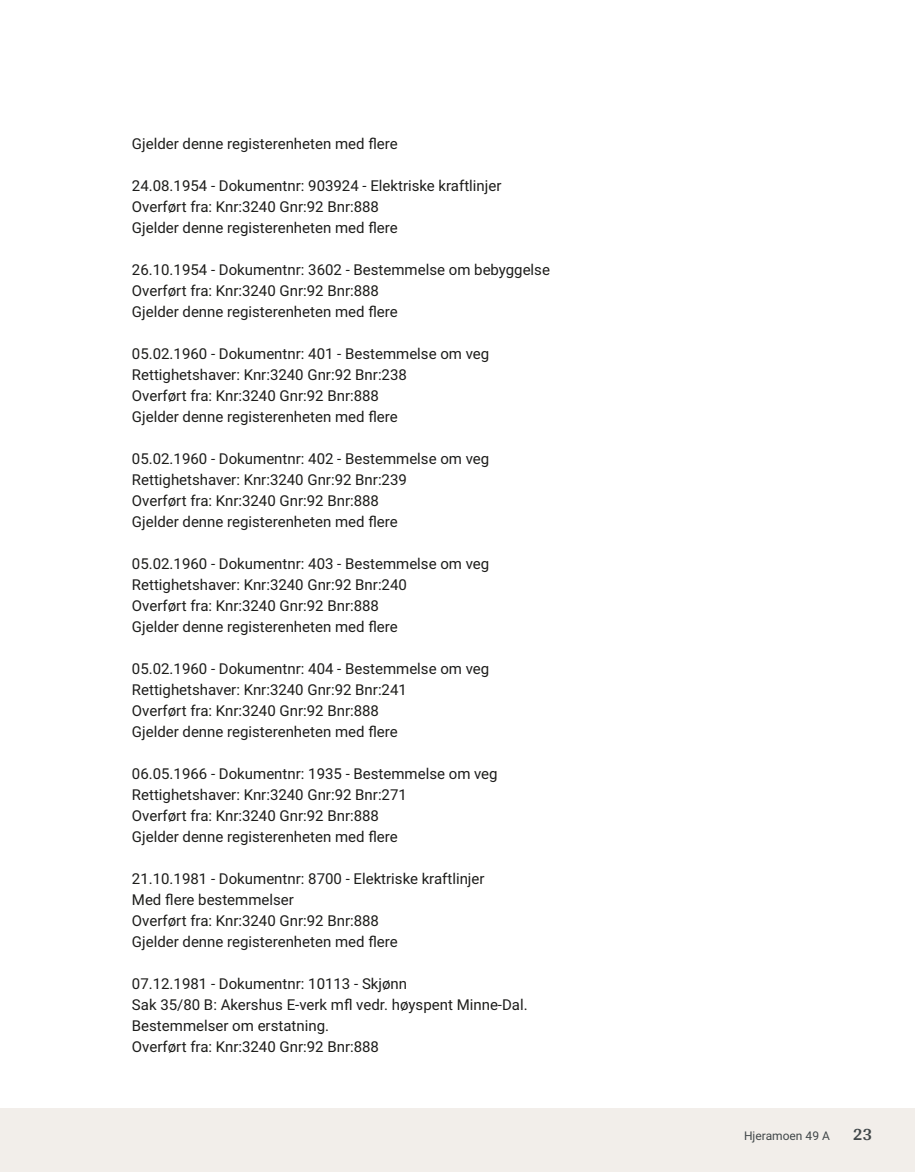
<style>
.page{position:relative;width:915px;height:1172px;background:#fff}
.page>*{position:absolute;margin:0;border:0;box-sizing:border-box;transform-origin:0 0}
.t1{font:700 18px "Arya";color:#414749}
.t2{font:15px/21px "Roboto Vitec";color:#1d1d1b}
.t3{font:12px "Roboto Vitec";color:#414749}
</style>
<div class="page">
<div style="left:0;top:1108px;width:914px;height:64px;background:#f2eeea"></div>
<p class="t2" style="left:132px;top:132px;width:267px">Gjelder denne registerenheten med flere</p>
<p class="t2" style="left:132px;top:174px;width:371px">24.08.1954 ‑ Dokumentnr: 903924 ‑ Elektriske kraftlinjer<br>Overført fra: Knr:3240 Gnr:92 Bnr:888<br>Gjelder denne registerenheten med flere</p>
<p class="t2" style="left:132px;top:258px;width:419px">26.10.1954 ‑ Dokumentnr: 3602 ‑ Bestemmelse om bebyggelse<br>Overført fra: Knr:3240 Gnr:92 Bnr:888<br>Gjelder denne registerenheten med flere</p>
<p class="t2" style="left:132px;top:342px;width:359px">05.02.1960 ‑ Dokumentnr: 401 ‑ Bestemmelse om veg Rettighetshaver: Knr:3240 Gnr:92 Bnr:238<br>Overført fra: Knr:3240 Gnr:92 Bnr:888<br>Gjelder denne registerenheten med flere</p>
<p class="t2" style="left:132px;top:447px;width:359px">05.02.1960 ‑ Dokumentnr: 402 ‑ Bestemmelse om veg Rettighetshaver: Knr:3240 Gnr:92 Bnr:239<br>Overført fra: Knr:3240 Gnr:92 Bnr:888<br>Gjelder denne registerenheten med flere</p>
<p class="t2" style="left:132px;top:552px;width:359px">05.02.1960 ‑ Dokumentnr: 403 ‑ Bestemmelse om veg Rettighetshaver: Knr:3240 Gnr:92 Bnr:240<br>Overført fra: Knr:3240 Gnr:92 Bnr:888<br>Gjelder denne registerenheten med flere</p>
<p class="t2" style="left:132px;top:657px;width:359px">05.02.1960 ‑ Dokumentnr: 404 ‑ Bestemmelse om veg Rettighetshaver: Knr:3240 Gnr:92 Bnr:241<br>Overført fra: Knr:3240 Gnr:92 Bnr:888<br>Gjelder denne registerenheten med flere</p>
<p class="t2" style="left:132px;top:762px;width:367px">06.05.1966 ‑ Dokumentnr: 1935 ‑ Bestemmelse om veg Rettighetshaver: Knr:3240 Gnr:92 Bnr:271<br>Overført fra: Knr:3240 Gnr:92 Bnr:888<br>Gjelder denne registerenheten med flere</p>
<p class="t2" style="left:132px;top:867px;width:354px">21.10.1981 ‑ Dokumentnr: 8700 ‑ Elektriske kraftlinjer Med flere bestemmelser<br>Overført fra: Knr:3240 Gnr:92 Bnr:888<br>Gjelder denne registerenheten med flere</p>
<p class="t2" style="left:132px;top:972px;width:397px">07.12.1981 ‑ Dokumentnr: 10113 ‑ Skjønn<br>Sak 35/80 B: Akershus E‑verk mfl vedr. høyspent Minne‑Dal.<br>Bestemmelser om erstatning.<br>Overført fra: Knr:3240 Gnr:92 Bnr:888</p>
<p class="t3" style="left:743px;top:1127px;width:87px">Hjeramoen 49 A</p>
<p class="t1" style="left:852px;top:1123px;width:21px">23</p>
</div>
